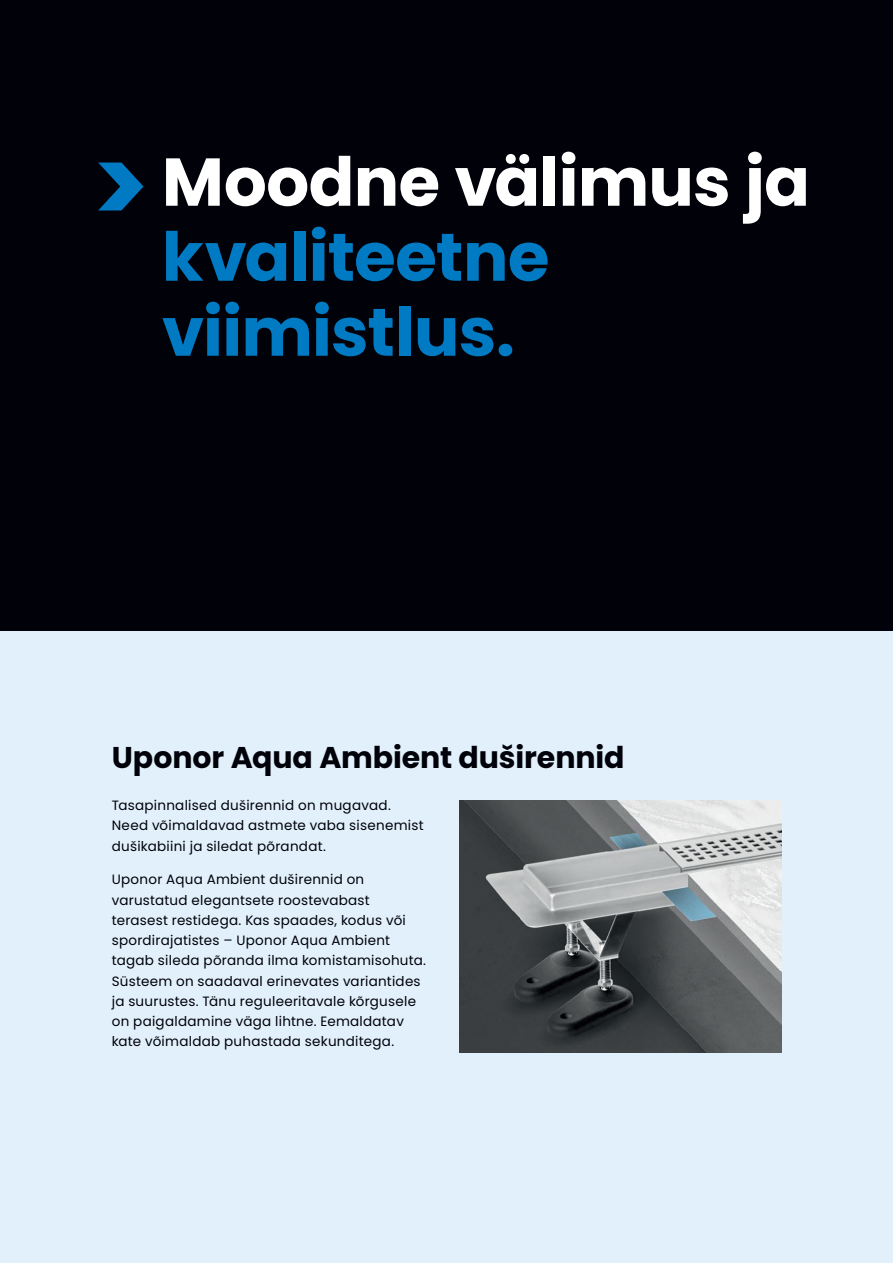
<style>
.page{position:relative;width:893px;height:1263px;background:#fff}
.page>*{position:absolute;margin:0;border:0;box-sizing:border-box;transform-origin:0 0}
.Large_Header_-_45pt{font:700 67.5px/75px "Poppins";letter-spacing:-.01em;color:#007ac2}
.Subhead_-_20pt{font:700 30px "Poppins";letter-spacing:-.005em;color:#000109}
.Body_Copy_-_9pt{font:13.5px/20.2px "Poppins";letter-spacing:.02em;color:#000109}
.s1{color:#fff}
</style>
<div class="page">
<div style="left:0;top:0;width:893px;height:631px;background:#000109"></div>
<div style="left:0;top:631px;width:893px;height:632px;background:#e1f0fa"></div>
<svg style="left:98px;top:162px;width:45px;height:48px"></svg>
<img style="left:459px;top:800px;width:322px;height:252px">
<p class="Large_Header_-_45pt" style="left:162px;top:145px;width:650px"><span class="s1">Moodne välimus ja </span>kvaliteetne viimistlus.</p>
<p class="Subhead_-_20pt" style="left:112px;top:740px;width:514px">Uponor Aqua Ambient duširennid</p>
<p class="Body_Copy_-_9pt" style="left:112px;top:795px;width:313px">Tasapinnalised duširennid on mugavad.<br>Need võimaldavad astmete vaba sisenemist dušikabiini ja siledat põrandat.</p>
<p class="Body_Copy_-_9pt" style="left:112px;top:869px;width:316px">Uponor Aqua Ambient duširennid on varustatud elegantsete roostevabast terasest restidega. Kas spaades, kodus või spordirajatistes – Uponor Aqua Ambient tagab sileda põranda ilma komistamisohuta.<br>Süsteem on saadaval erinevates variantides ja suurustes. Tänu reguleeritavale kõrgusele on paigaldamine väga lihtne. Eemaldatav kate võimaldab puhastada sekunditega.</p>
</div>
